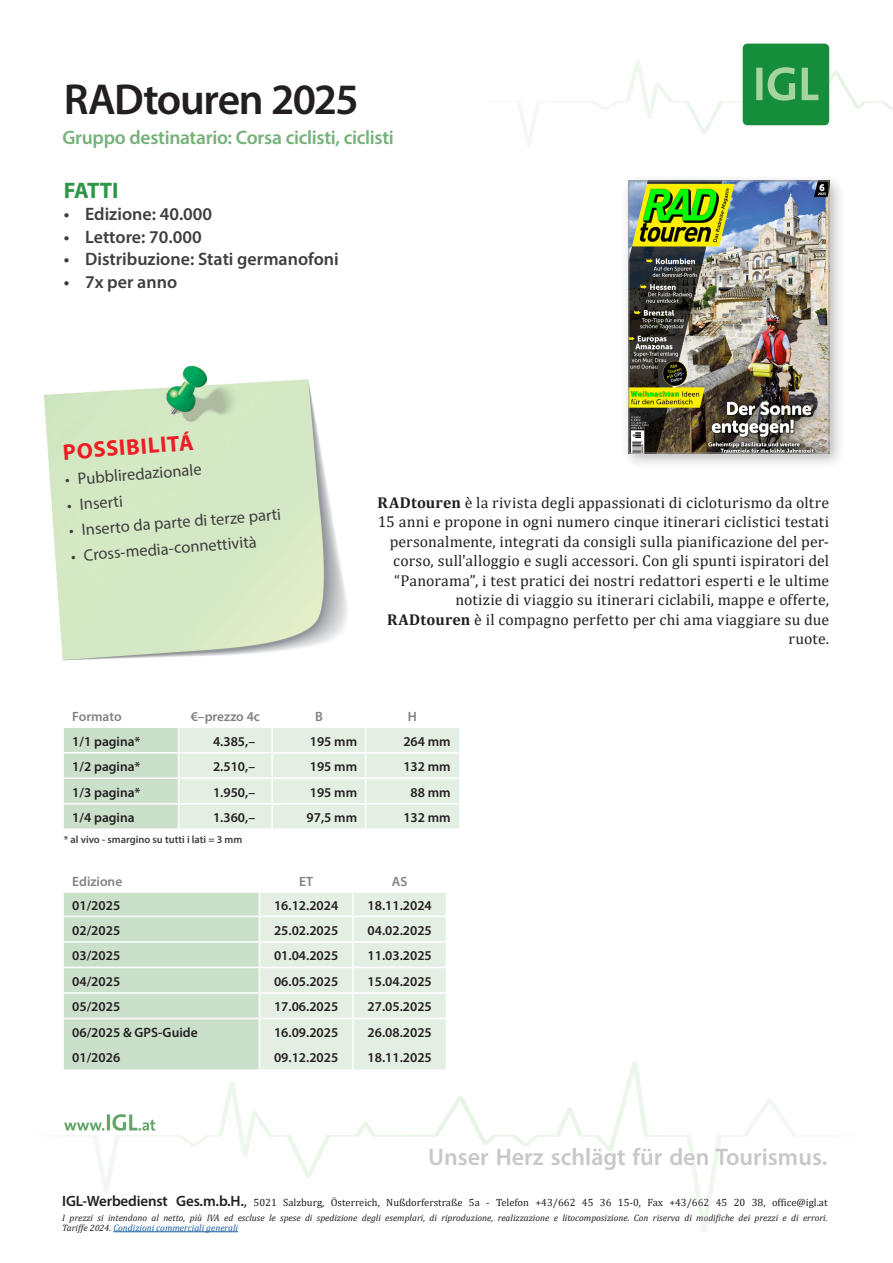
<style>
.page{position:relative;width:893px;height:1263px;background:#fff}
.page>*{position:absolute;margin:0;border:0;box-sizing:border-box;transform-origin:0 0}
.Head_schwarz{font:600 43.5px "Myriad Pro";letter-spacing:-.03em;color:#231f20}
.t1{font:600 24px "Myriad Pro";color:#c7c8ca}
.Aufzählung_Post_it{font:700 22.5px "Myriad Pro";color:#ee1d23}
.Facts{font:700 22.5px "Myriad Pro";letter-spacing:-.035em;color:#2e9647}
.Subhead_grün{font:600 19.5px "Myriad Pro";letter-spacing:-.015em;color:#77b17a}
.t2{font:600 18px "Myriad Pro";color:#3e3e3f}
.t3{font:16.5px "Myriad Pro";color:#3e3e3f}
.Fließ{font:15.75px/19.5px "Cambria";letter-spacing:.01em;color:#231f20;text-align:right}
.t4{font:600 13.5px "Myriad Pro";color:#231f20}
.t5{font:600 13.5px "Myriad Pro";color:#808285}
.t6{font:10.5px "Cambria";color:#231f20}
.Facts-2{font:600 10.5px "Myriad Pro";color:#3e3e3f}
.t7{font:italic 9.3px/10.5px "Cambria";color:#231f20}
.s1{font-weight:700}
.s2{color:#fff}
.s3{font-family:"Myriad Pro";font-weight:600;font-size:15px}
.s4{font-size:15px}
.s5{color:#175d9e}
</style>
<div class="page">
<svg style="left:57px;top:1061px;width:779px;height:171px"></svg>
<div style="left:743px;top:44px;width:86px;height:81px;background:#168d3b;border-radius:5px"></div>
<svg style="left:510px;top:60px;width:383px;height:85px"></svg>
<img style="left:43px;top:365px;width:304px;height:296px">
<div style="left:621px;top:173px;width:224px;height:296px;background:#231f20;opacity:.3"></div>
<img style="left:631px;top:183px;width:196px;height:268px">
<div style="left:629px;top:181px;width:200px;height:272px;border:1px solid #939598"></div>
<svg style="left:64px;top:892px;width:404px;height:177px;background:#dbe9da"></svg>
<svg style="left:64px;top:728px;width:395px;height:100px;background:#deebdd"></svg>
<p class="Head_schwarz" style="left:64px;top:72px;width:296px">RADtouren 2025</p>
<p class="Subhead_grün" style="left:62px;top:126px;width:333px">Gruppo destinatario: Corsa ciclisti, ciclisti</p>
<p class="Facts" style="left:64px;top:175px;width:56px">FATTI</p>
<p class="t2" style="left:64px;top:203px;width:150px">• Edizione: 40.000</p>
<p class="t2" style="left:64px;top:225px;width:139px">• Lettore: 70.000</p>
<p class="t2" style="left:64px;top:248px;width:276px">• Distribuzione: Stati germanofoni</p>
<p class="t2" style="left:64px;top:270px;width:115px">• 7x per anno</p>
<p class="Aufzählung_Post_it" style="left:62px;top:438px;width:133px;rotate:-5deg">POSSIBILITÁ</p>
<p class="t3" style="left:64px;top:470px;width:138px;rotate:-5deg">• Pubbliredazionale</p>
<p class="t3" style="left:66px;top:495px;width:57px;rotate:-5deg">• Inserti</p>
<p class="t3" style="left:68px;top:521px;width:214px;rotate:-5deg">• Inserto da parte di terze parti</p>
<p class="t3" style="left:70px;top:547px;width:188px;rotate:-5deg">• Cross-media-connettività</p>
<p class="Fließ" style="left:378px;top:492px;width:453px"><span class="s1">RADtouren</span> è la rivista degli appassionati di cicloturismo da oltre 15 anni e propone in ogni numero cinque itinerari ciclistici testati personalmente, integrati da consigli sulla pianificazione del per&shy;corso, sull'alloggio e sugli accessori. Con gli spunti ispiratori del “Panorama”, i test pratici dei nostri redattori esperti e le ultime notizie di viaggio su itinerari ciclabili, mappe e offerte, <span class="s1">RADtouren</span> è il compagno perfetto per chi ama viaggiare su due ruote.</p>
<p class="t5" style="left:72px;top:708px;width:51px">Formato</p>
<p class="t5" style="left:191px;top:708px;width:71px"><span class="s2">€</span>–prezzo 4c</p>
<p class="t5" style="left:315px;top:708px;width:9px">B</p>
<p class="t5" style="left:408px;top:708px;width:11px">H</p>
<p class="t4" style="left:72px;top:732px;width:70px">1/1 pagina*</p>
<p class="t4" style="left:213px;top:732px;width:44px">4.385,–</p>
<p class="t4" style="left:310px;top:732px;width:49px">195 mm</p>
<p class="t4" style="left:403px;top:732px;width:49px">264 mm</p>
<p class="t4" style="left:72px;top:758px;width:70px">1/2 pagina*</p>
<p class="t4" style="left:213px;top:758px;width:44px">2.510,–</p>
<p class="t4" style="left:310px;top:758px;width:49px">195 mm</p>
<p class="t4" style="left:403px;top:758px;width:49px">132 mm</p>
<p class="t4" style="left:72px;top:783px;width:70px">1/3 pagina*</p>
<p class="t4" style="left:213px;top:783px;width:44px">1.950,–</p>
<p class="t4" style="left:310px;top:783px;width:49px">195 mm</p>
<p class="t4" style="left:411px;top:783px;width:42px">88 mm</p>
<p class="t4" style="left:72px;top:809px;width:64px">1/4 pagina</p>
<p class="t4" style="left:213px;top:809px;width:44px">1.360,–</p>
<p class="t4" style="left:307px;top:809px;width:52px">97,5 mm</p>
<p class="t4" style="left:403px;top:809px;width:49px">132 mm</p>
<p class="Facts-2" style="left:64px;top:833px;width:180px">* al vivo - smargino su tutti i lati = 3 mm</p>
<p class="t5" style="left:72px;top:873px;width:52px">Edizione</p>
<p class="t5" style="left:299px;top:873px;width:16px">ET</p>
<p class="t5" style="left:392px;top:873px;width:17px">AS</p>
<p class="t4" style="left:72px;top:897px;width:49px">01/2025</p>
<p class="t4" style="left:274px;top:897px;width:66px">16.12.2024</p>
<p class="t4" style="left:368px;top:897px;width:66px">18.11.2024</p>
<p class="t4" style="left:72px;top:922px;width:49px">02/2025</p>
<p class="t4" style="left:274px;top:922px;width:66px">25.02.2025</p>
<p class="t4" style="left:368px;top:922px;width:66px">04.02.2025</p>
<p class="t4" style="left:72px;top:947px;width:49px">03/2025</p>
<p class="t4" style="left:274px;top:947px;width:66px">01.04.2025</p>
<p class="t4" style="left:368px;top:947px;width:66px">11.03.2025</p>
<p class="t4" style="left:72px;top:973px;width:49px">04/2025</p>
<p class="t4" style="left:274px;top:973px;width:66px">06.05.2025</p>
<p class="t4" style="left:368px;top:973px;width:66px">15.04.2025</p>
<p class="t4" style="left:72px;top:998px;width:49px">05/2025</p>
<p class="t4" style="left:274px;top:998px;width:66px">17.06.2025</p>
<p class="t4" style="left:368px;top:998px;width:66px">27.05.2025</p>
<p class="t4" style="left:72px;top:1024px;width:127px">06/2025 &amp; GPS-Guide</p>
<p class="t4" style="left:274px;top:1024px;width:66px">16.09.2025</p>
<p class="t4" style="left:368px;top:1024px;width:66px">26.08.2025</p>
<p class="t4" style="left:72px;top:1049px;width:49px">01/2026</p>
<p class="t4" style="left:274px;top:1049px;width:66px">09.12.2025</p>
<p class="t4" style="left:368px;top:1049px;width:66px">18.11.2025</p>
<h2 class="t1" style="left:428px;top:1141px;width:401px">Unser Herz schlägt für den Tourismus.</h2>
<p class="t6" style="left:62px;top:1196px;width:767px"><span class="s3">IGL-Werbedienst Ges.m.b.H.</span><span class="s4">,</span> 5021 Salzburg, Österreich, Nußdorferstraße 5a - Telefon +43/662 45 36 15-0, Fax +43/662 45 20 38, office@igl.at</p>
<p class="t7" style="left:62px;top:1212px;width:767px">I prezzi si intendono al netto, più IVA ed escluse le spese di spedizione degli esemplari, di riproduzione, realizzazione e litocomposizione. Con riserva di modifiche dei prezzi e di errori.<br>Tariffe 2024. <span class="s5">Condizioni commerciali generali</span></p>
</div>
